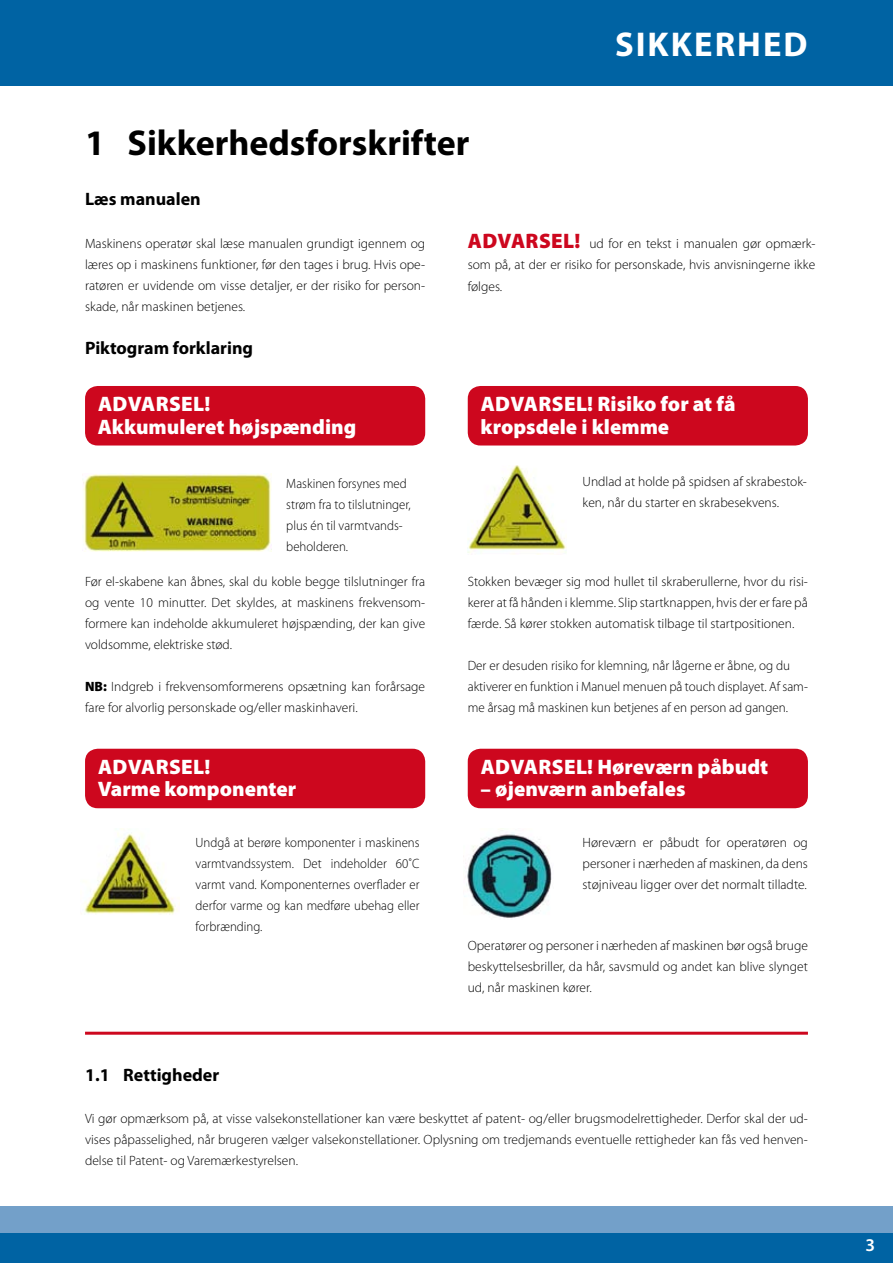
<style>
.page{position:relative;width:893px;height:1263px;background:#fff}
.page>*{position:absolute;margin:0;border:0;box-sizing:border-box;transform-origin:0 0}
.t1{font:700 36px "Myriad Pro";color:#000}
.t2{font:700 34.5px "Myriad Pro";letter-spacing:.06em;color:#fff}
.t3{font:900 21px/22.5px "Myriad Pro";color:#fff}
.t4{font:900 21px "Myriad Pro";color:#cd071e}
.t5{font:700 18px "Myriad Pro";color:#000}
.t6{font:600 18px "Myriad Pro";color:#fff}
.t7{font:300 13.5px/21px "Myriad Pro";color:#000;text-align:justify}
.t8{font:300 13.5px/21px "Myriad Pro";color:#000;scale:.95 1}
.s1{font-weight:900;font-size:21px;color:#cd071e}
.s2{font-weight:900}
</style>
<div class="page">
<div style="left:0;top:0;width:893px;height:85px;background:#0063a3"></div>
<div style="left:0;top:1206px;width:893px;height:30px;background:#73a0c9"></div>
<div style="left:0;top:1233px;width:893px;height:30px;background:#0063a3"></div>
<div style="left:85px;top:386px;width:340px;height:59px;background:#cd071e;border-radius:13px"></div>
<div style="left:468px;top:386px;width:340px;height:59px;background:#cd071e;border-radius:13px"></div>
<div style="left:468px;top:749px;width:340px;height:59px;background:#cd071e;border-radius:13px"></div>
<div style="left:85px;top:749px;width:340px;height:59px;background:#cd071e;border-radius:13px"></div>
<img style="left:465px;top:828px;width:87px;height:90px">
<img style="left:84px;top:828px;width:96px;height:87px">
<img style="left:468px;top:465px;width:99px;height:90px">
<img style="left:83px;top:474px;width:188px;height:78px">
<hr style="left:85px;top:1032px;width:723px;height:3px;background:#cd071e">
<h2 class="t2" style="left:615px;top:22px;width:194px">Sikkerhed</h2>
<h1 class="t1" style="left:85px;top:119px;width:386px">1 Sikkerhedsforskrifter</h1>
<h3 class="t5" style="left:85px;top:187px;width:117px">Læs manualen</h3>
<p class="t7" style="left:85px;top:233px;width:342px">Maskinens operatør skal læse manualen grundigt igennem og læres op i maskinens funktioner, før den tages i brug. Hvis ope&shy;ratøren er uvidende om visse detaljer, er der risiko for person&shy;skade, når maskinen betjenes.</p>
<h3 class="t4" style="left:468px;top:227px;width:57px">Advarsel</h3>
<p class="t7" style="left:468px;top:233px;width:349px;text-align:right"><span class="s1">!</span> ud for en tekst i manualen gør opmærk-<br>som på, at der er risiko for personskade, hvis anvisningerne ikke</p>
<p class="t7" style="left:468px;top:276px;width:36px">følges.</p>
<h3 class="t5" style="left:85px;top:336px;width:170px">Piktogram forklaring</h3>
<h3 class="t3" style="left:480px;top:392px;width:257px;text-indent:107px">! Risiko for at få kropsdele i klemme</h3>
<h3 class="t3" style="left:98px;top:392px;width:260px;text-indent:107px">!<br>Akkumuleret højspænding</h3>
<h3 class="t3" style="left:481px;top:392px;width:57px">Advarsel</h3>
<h3 class="t3" style="left:98px;top:392px;width:57px">Advarsel</h3>
<p class="t8" style="left:286px;top:473px;width:133px">Maskinen forsynes med strøm fra to tilslutninger, plus én til varmtvands&shy;beholderen.</p>
<p class="t7" style="left:85px;top:571px;width:342px">Før el-skabene kan åbnes, skal du koble begge tilslutninger fra og vente 10 minutter. Det skyldes, at maskinens frekvensom&shy;formere kan indeholde akkumuleret højspænding, der kan give voldsomme, elektriske stød.</p>
<p class="t7" style="left:85px;top:676px;width:342px"><span class="s2">NB:</span> Indgreb i frekvensomformerens opsætning kan forårsage fare for alvorlig personskade og/eller maskinhaveri.</p>
<p class="t7" style="left:583px;top:471px;width:226px">Undlad at holde på spidsen af skrabestok&shy;ken, når du starter en skrabesekvens.</p>
<p class="t7" style="left:468px;top:571px;width:342px">Stokken bevæger sig mod hullet til skraberullerne, hvor du risi&shy;kerer at få hånden i klemme. Slip startknappen, hvis der er fare på færde. Så kører stokken automatisk tilbage til startpositionen.</p>
<p class="t7" style="left:468px;top:655px;width:342px;text-align:left">Der er desuden risiko for klemning, når lågerne er åbne, og du aktiverer en funktion i Manuel menuen på touch displayet. Af sam&shy;me årsag må maskinen kun betjenes af en person ad gangen.</p>
<h3 class="t3" style="left:98px;top:755px;width:200px;text-indent:107px">!<br>Varme komponenter</h3>
<h3 class="t3" style="left:481px;top:755px;width:57px">Advarsel</h3>
<h3 class="t3" style="left:587px;top:755px;width:182px">! Høreværn påbudt</h3>
<h3 class="t3" style="left:98px;top:755px;width:57px">Advarsel</h3>
<h3 class="t3" style="left:480px;top:777px;width:207px">– øjenværn anbefales</h3>
<p class="t8" style="left:196px;top:832px;width:237px;text-align:justify">Undgå at berøre komponenter i maskinens varmtvandssystem. Det indeholder 60˚C varmt vand. Komponenternes overflader er derfor varme og kan medføre ubehag eller forbrænding.</p>
<p class="t7" style="left:583px;top:832px;width:227px">Høreværn er påbudt for operatøren og personer i nærheden af maskinen, da dens støjniveau ligger over det normalt tilladte.</p>
<p class="t7" style="left:468px;top:935px;width:342px">Operatører og personer i nærheden af maskinen bør også bruge beskyttelsesbriller, da hår, savsmuld og andet kan blive slynget ud, når maskinen kører.</p>
<h3 class="t5" style="left:85px;top:1063px;width:136px">1.1 Rettigheder</h3>
<p class="t7" style="left:85px;top:1107px;width:724px">Vi gør opmærksom på, at visse valsekonstellationer kan være beskyttet af patent- og/eller brugsmodelrettigheder. Derfor skal der ud&shy;vises påpasselighed, når brugeren vælger valsekonstellationer. Oplysning om tredjemands eventuelle rettigheder kan fås ved henven&shy;delse til Patent- og Varemærkestyrelsen.</p>
<h3 class="t6" style="left:866px;top:1233px;width:11px">3</h3>
</div>
